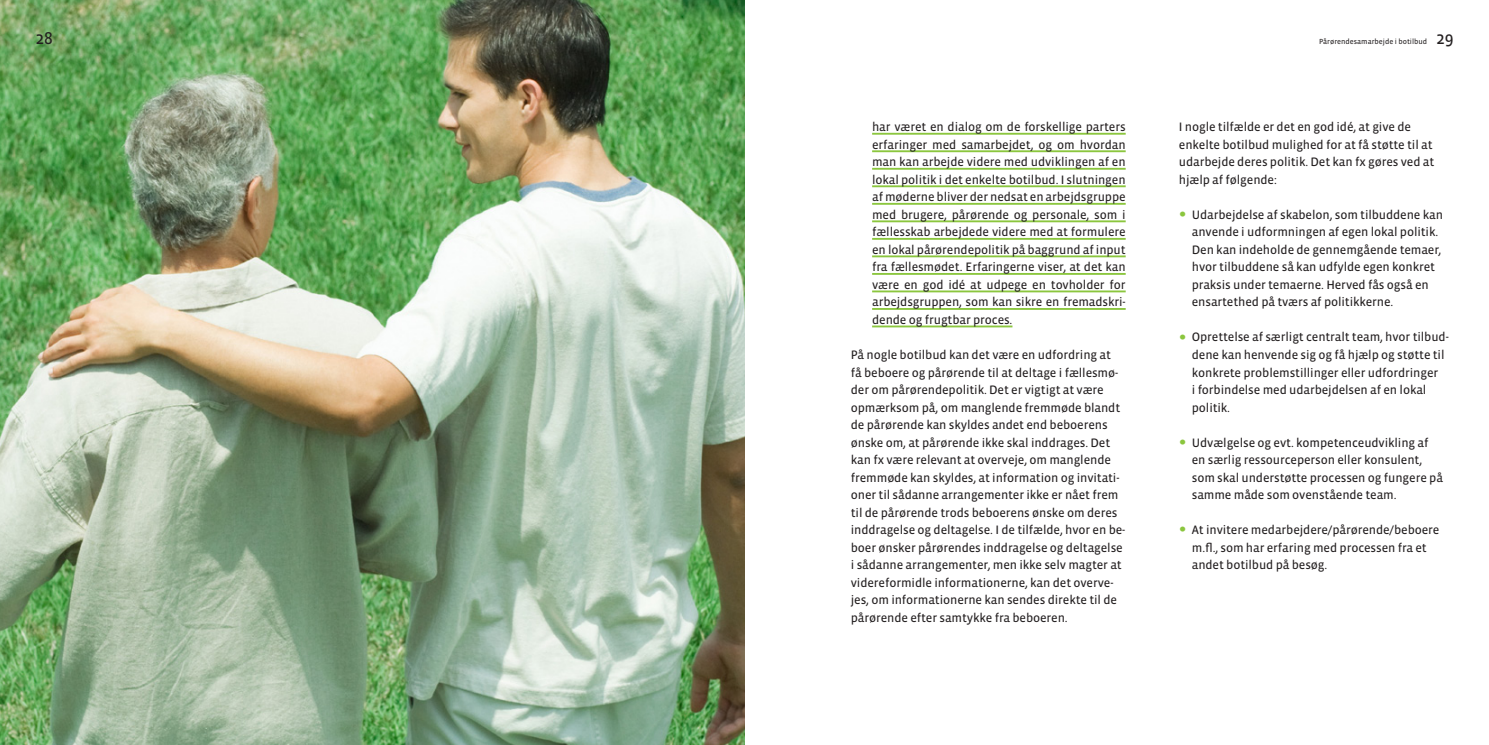
<style>
.page{position:relative;width:1489px;height:745px;background:#fff}
.page>*{position:absolute;margin:0;border:0;box-sizing:border-box;transform-origin:0 0}
.t1{font:17.5px "Vista Sans Reg";color:#231f20}
.Eksempel{font:12.5px/17.5px "Vista Sans Reg";letter-spacing:-.01em;color:#231f20}
.t2{font:7.5px "Vista Sans Reg";color:#231f20}
.s1{font-family:"Georgia";font-size:20px;color:#8bc63e}
</style>
<div class="page">
<hr style="left:872px;top:133px;width:253px;height:2px;background:#8bc63e">
<hr style="left:872px;top:150px;width:253px;height:2px;background:#8bc63e">
<hr style="left:872px;top:168px;width:253px;height:2px;background:#8bc63e">
<hr style="left:872px;top:185px;width:253px;height:2px;background:#8bc63e">
<hr style="left:872px;top:203px;width:253px;height:2px;background:#8bc63e">
<hr style="left:872px;top:220px;width:253px;height:2px;background:#8bc63e">
<hr style="left:872px;top:238px;width:253px;height:2px;background:#8bc63e">
<hr style="left:872px;top:255px;width:253px;height:2px;background:#8bc63e">
<hr style="left:872px;top:273px;width:253px;height:2px;background:#8bc63e">
<hr style="left:872px;top:290px;width:253px;height:2px;background:#8bc63e">
<hr style="left:872px;top:308px;width:253px;height:2px;background:#8bc63e">
<hr style="left:872px;top:325px;width:140px;height:2px;background:#8bc63e">
<img style="left:0;top:0;width:744px;height:744px">
<h1 class="t1" style="left:35px;top:29px;width:19px">28</h1>
<p class="t2" style="left:1318px;top:37px;width:110px">Pårørendesamarbejde i botilbud</p>
<h1 class="t1" style="left:1435px;top:29px;width:19px">29</h1>
<p class="Eksempel" style="left:872px;top:118px;width:255px;text-align:justify">har været en dialog om de forskellige parters erfaringer med samarbejdet, og om hvordan man kan arbejde videre med udviklingen af en lokal politik i det enkelte botilbud. I slutningen af møderne bliver der nedsat en arbejdsgruppe med brugere, pårørende og personale, som i fællesskab arbejdede videre med at formulere en lokal pårørendepolitik på baggrund af input fra fællesmødet. Erfaringerne viser, at det kan være en god idé at udpege en tovholder for arbejdsgruppen, som kan sikre en fremadskri&shy;dende og frugtbar proces.</p>
<p class="Eksempel" style="left:850px;top:346px;width:276px">På nogle botilbud kan det være en udfordring at<br>få beboere og pårørende til at deltage i fællesmø&shy;der om pårørendepolitik. Det er vigtigt at være opmærksom på, om manglende fremmøde blandt de pårørende kan skyldes andet end beboerens ønske om, at pårørende ikke skal inddrages. Det kan fx være relevant at overveje, om manglende fremmøde kan skyldes, at information og invitati&shy;oner til sådanne arrangementer ikke er nået frem til de pårørende trods beboerens ønske om deres inddragelse og deltagelse. I de tilfælde, hvor en be&shy;boer ønsker pårørendes inddragelse og deltagelse i sådanne arrangementer, men ikke selv magter at videreformidle informationerne, kan det overve&shy;jes, om informationerne kan sendes direkte til de pårørende efter samtykke fra beboeren.</p>
<p class="Eksempel" style="left:1178px;top:118px;width:257px">I nogle tilfælde er det en god idé, at give de enkelte botilbud mulighed for at få støtte til at udarbejde deres politik. Det kan fx gøres ved at hjælp af følgende:</p>
<p class="Eksempel" style="left:1191px;top:206px;width:253px;text-indent:-13px"><span class="s1">•</span> Udarbejdelse af skabelon, som tilbuddene kan anvende i udformningen af egen lokal politik.<br>Den kan indeholde de gennemgående temaer, hvor tilbuddene så kan udfylde egen konkret praksis under temaerne. Herved fås også en ensartethed på tværs af politikkerne.</p>
<p class="Eksempel" style="left:1191px;top:328px;width:258px;text-indent:-13px"><span class="s1">•</span> Oprettelse af særligt centralt team, hvor tilbud&shy;dene kan henvende sig og få hjælp og støtte til konkrete problemstillinger eller udfordringer<br>i forbindelse med udarbejdelsen af en lokal politik.</p>
<p class="Eksempel" style="left:1191px;top:433px;width:253px;text-indent:-13px"><span class="s1">•</span> Udvælgelse og evt. kompetenceudvikling af en særlig ressourceperson eller konsulent, som skal understøtte processen og fungere på samme måde som ovenstående team.</p>
<p class="Eksempel" style="left:1191px;top:521px;width:249px;text-indent:-13px"><span class="s1">•</span> At invitere medarbejdere/pårørende/beboere m.fl., som har erfaring med processen fra et andet botilbud på besøg.</p>
</div>
